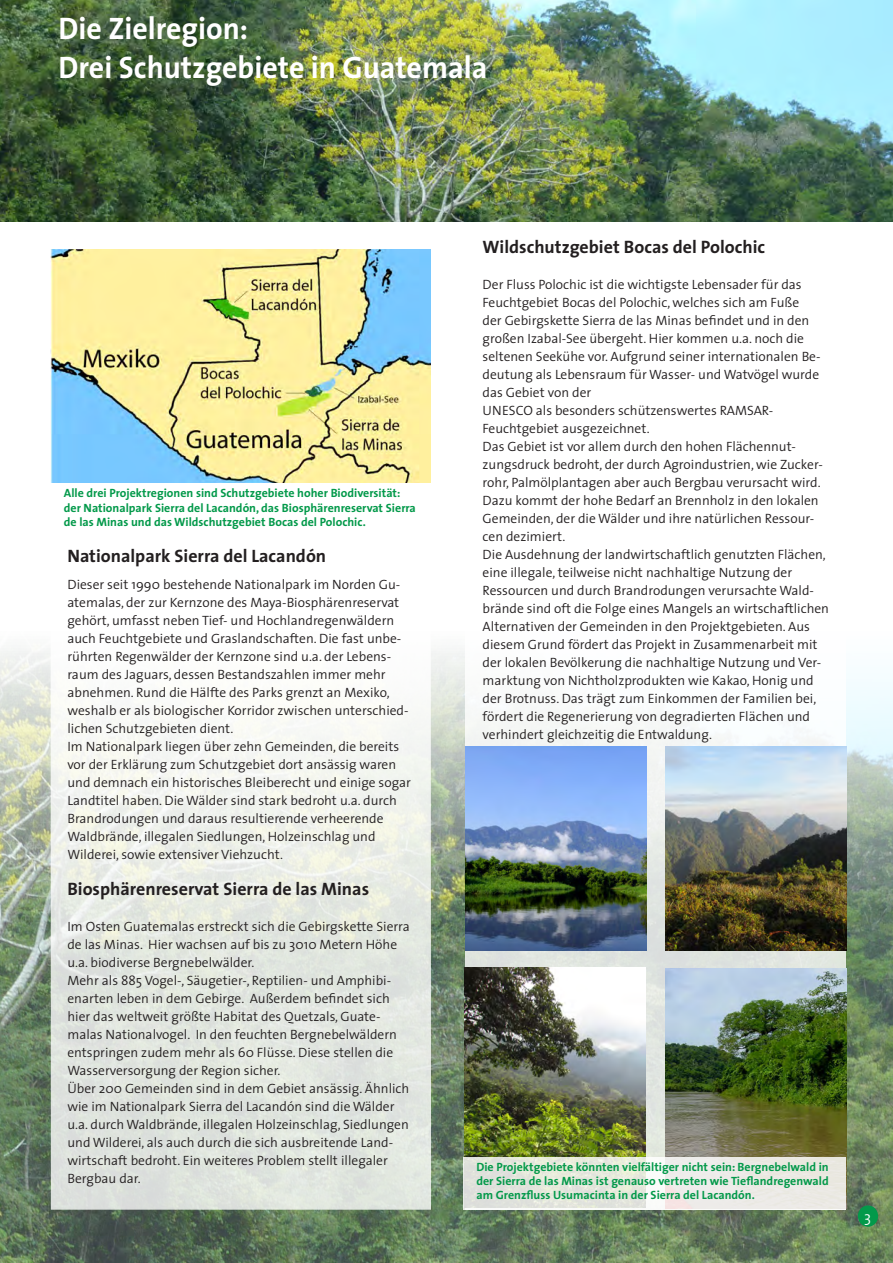
<style>
.page{position:relative;width:893px;height:1263px;background:#fff}
.page>*{position:absolute;margin:0;border:0;box-sizing:border-box;transform-origin:0 0}
.t1{font:700 31.2px "The Sans";color:#fff;scale:.96 1}
.t2{font:700 18px "The Sans";color:#231f20}
._5Pagina{font:300 15px "The Sans";color:#fff}
.t3{font:300 13.5px/18px "The Sans";color:#231f20}
.t4{font:700 12px/14.4px "The Sans";color:#03994a;text-align:justify}
</style>
<div class="page">
<img style="left:0;top:648px;width:893px;height:615px">
<svg style="left:50px;top:221px;width:381px;height:989px"></svg>
<div style="left:466px;top:221px;width:380px;height:989px;background:#fff"></div>
<img style="left:0;top:0;width:893px;height:221px">
<img style="left:666px;top:746px;width:180px;height:204px">
<img style="left:466px;top:746px;width:180px;height:204px">
<img style="left:665px;top:968px;width:181px;height:189px">
<img style="left:465px;top:967px;width:181px;height:190px">
<svg style="left:464px;top:1157px;width:382px;height:53px;background:#e9e9e2"></svg>
<div style="left:858px;top:1205px;width:20px;height:22px;background:#03994a;border-radius:50%"></div>
<img style="left:50px;top:250px;width:381px;height:233px">
<div style="left:51px;top:484px;width:380px;height:53px;background:#fff"></div>
<p class="t1" style="left:58px;top:9px;width:199px">Die Zielregion:</p>
<p class="t1" style="left:58px;top:48px;width:448px">Drei Schutzgebiete in Guatemala</p>
<p class="t4" style="left:64px;top:486px;width:353px;text-align:left">Alle drei Projektregionen sind Schutzgebiete hoher Biodiversität: der Nationalpark Sierra del Lacandón, das Biosphärenreservat Sierra de las Minas und das Wildschutzgebiet Bocas del Polochic.</p>
<h2 class="t2" style="left:67px;top:544px;width:260px">Nationalpark Sierra del Lacandón</h2>
<p class="t3" style="left:67px;top:575px;width:345px">Dieser seit 1990 bestehende Nationalpark im Norden Gu&shy;atemalas, der zur Kernzone des Maya-Biosphärenreservat gehört, umfasst neben Tief- und Hochlandregenwäldern auch Feuchtgebiete und Graslandschaften. Die fast unbe&shy;rührten Regenwälder der Kernzone sind u.a. der Lebens&shy;raum des Jaguars, dessen Bestandszahlen immer mehr abnehmen. Rund die Hälfte des Parks grenzt an Mexiko, weshalb er als biologischer Korridor zwischen unterschied&shy;lichen Schutzgebieten dient.<br>Im Nationalpark liegen über zehn Gemeinden, die bereits vor der Erklärung zum Schutzgebiet dort ansässig waren und demnach ein historisches Bleiberecht und einige sogar Landtitel haben. Die Wälder sind stark bedroht u.a. durch Brandrodungen und daraus resultierende verheerende Waldbrände, illegalen Siedlungen, Holzeinschlag und Wilderei, sowie extensiver Viehzucht.</p>
<h2 class="t2" style="left:67px;top:877px;width:303px">Biosphärenreservat Sierra de las Minas</h2>
<p class="t3" style="left:67px;top:917px;width:344px">Im Osten Guatemalas erstreckt sich die Gebirgskette Sierra de las Minas. Hier wachsen auf bis zu 3010 Metern Höhe u.a. biodiverse Bergnebelwälder.<br>Mehr als 885 Vogel-, Säugetier-, Reptilien- und Amphibi&shy;enarten leben in dem Gebirge. Außerdem befindet sich hier das weltweit größte Habitat des Quetzals, Guate&shy;malas Nationalvogel. In den feuchten Bergnebelwäldern entspringen zudem mehr als 60 Flüsse. Diese stellen die Wasserversorgung der Region sicher.<br>Über 200 Gemeinden sind in dem Gebiet ansässig. Ähnlich wie im Nationalpark Sierra del Lacandón sind die Wälder u.a. durch Waldbrände, illegalen Holzeinschlag, Siedlungen und Wilderei, als auch durch die sich ausbreitende Land&shy;wirtschaft bedroht. Ein weiteres Problem stellt illegaler Bergbau dar.</p>
<p class="t2" style="left:483px;top:235px;width:284px">Wildschutzgebiet Bocas del Polochic</p>
<p class="t3" style="left:483px;top:275px;width:339px">Der Fluss Polochic ist die wichtigste Lebensader für das Feuchtgebiet Bocas del Polochic, welches sich am Fuße der Gebirgskette Sierra de las Minas befindet und in den großen Izabal-See übergeht. Hier kommen u.a. noch die seltenen Seekühe vor. Aufgrund seiner internationalen Be&shy;deutung als Lebensraum für Wasser- und Watvögel wurde das Gebiet von der<br>UNESCO als besonders schützenswertes RAMSAR-Feuchtgebiet ausgezeichnet.</p>
<p class="t3" style="left:483px;top:437px;width:342px">Das Gebiet ist vor allem durch den hohen Flächennut&shy;zungsdruck bedroht, der durch Agroindustrien, wie Zucker&shy;rohr, Palmölplantagen aber auch Bergbau verursacht wird.<br>Dazu kommt der hohe Bedarf an Brennholz in den lokalen Gemeinden, der die Wälder und ihre natürlichen Ressour&shy;cen dezimiert.</p>
<p class="t3" style="left:483px;top:545px;width:348px">Die Ausdehnung der landwirtschaftlich genutzten Flächen, eine illegale, teilweise nicht nachhaltige Nutzung der Ressourcen und durch Brandrodungen verursachte Wald&shy;brände sind oft die Folge eines Mangels an wirtschaftlichen Alternativen der Gemeinden in den Projektgebieten. Aus diesem Grund fördert das Projekt in Zusammenarbeit mit der lokalen Bevölkerung die nachhaltige Nutzung und Ver&shy;marktung von Nichtholzprodukten wie Kakao, Honig und der Brotnuss. Das trägt zum Einkommen der Familien bei, fördert die Regenerierung von degradierten Flächen und verhindert gleichzeitig die Entwaldung.</p>
<p class="t4" style="left:476px;top:1159px;width:354px">Die Projektgebiete könnten vielfältiger nicht sein: Bergnebelwald in der Sierra de las Minas ist genauso vertreten wie Tieflandregenwald am Grenzfluss Usumacinta in der Sierra del Lacandón.</p>
<p class="_5Pagina" style="left:864px;top:1207px;width:8px">3</p>
</div>
